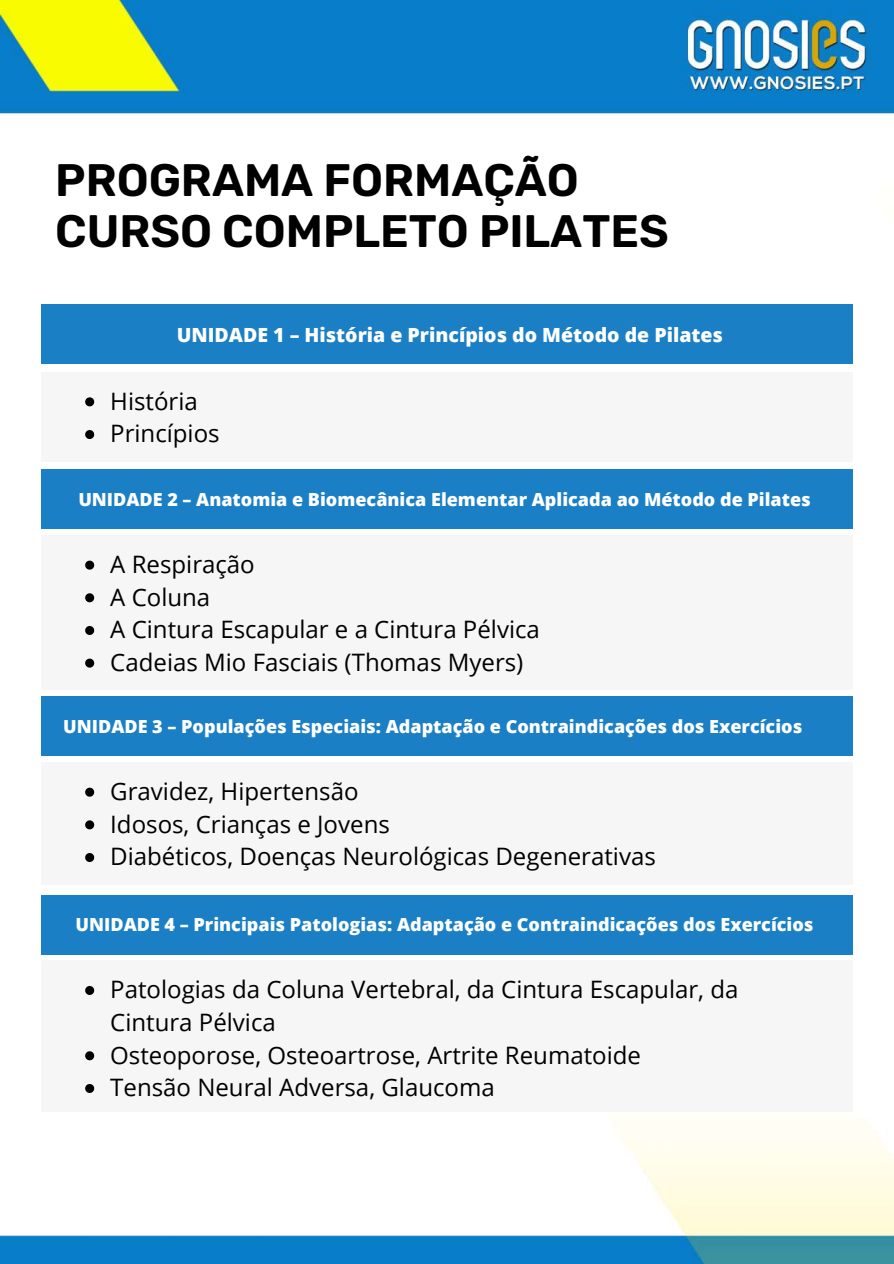
<style>
.page{position:relative;width:894px;height:1264px;background:#fff}
.page>*{position:absolute;margin:0;border:0;box-sizing:border-box;transform-origin:0 0}
.t1{font:600 45.45px/51.8px "Rubik";color:#000}
.t2{font:24px/32.7px "Open Sans";color:#000}
.t3{font:800 19.5px "Open Sans";color:#fff}
.t4{font:800 18px "Open Sans";color:#fff}
.s1{font-weight:400;color:#fff}
</style>
<div class="page">
<img style="left:0;top:0;width:893px;height:1263px">
<div style="left:42px;top:372px;width:810px;height:89px;background:#f6f6f6"></div>
<svg style="left:85px;top:397px;width:9px;height:9px"></svg>
<svg style="left:85px;top:430px;width:9px;height:9px"></svg>
<div style="left:42px;top:469px;width:810px;height:60px;background:#1a7fc5"></div>
<div style="left:42px;top:535px;width:811px;height:154px;background:#f6f6f6"></div>
<svg style="left:85px;top:560px;width:9px;height:9px"></svg>
<svg style="left:85px;top:593px;width:9px;height:9px"></svg>
<svg style="left:85px;top:626px;width:9px;height:9px"></svg>
<svg style="left:85px;top:658px;width:9px;height:9px"></svg>
<div style="left:42px;top:304px;width:810px;height:59px;background:#1a7fc5"></div>
<div style="left:42px;top:696px;width:810px;height:60px;background:#1a7fc5"></div>
<div style="left:42px;top:762px;width:810px;height:122px;background:#f6f6f6"></div>
<svg style="left:85px;top:787px;width:9px;height:9px"></svg>
<svg style="left:85px;top:820px;width:9px;height:9px"></svg>
<svg style="left:85px;top:853px;width:9px;height:9px"></svg>
<div style="left:42px;top:895px;width:810px;height:59px;background:#1a7fc5"></div>
<div style="left:42px;top:960px;width:810px;height:151px;background:#f6f6f6"></div>
<svg style="left:85px;top:986px;width:9px;height:8px"></svg>
<svg style="left:85px;top:1051px;width:9px;height:9px"></svg>
<svg style="left:85px;top:1084px;width:9px;height:8px"></svg>
<h1 class="t1" style="left:55px;top:154px;width:741px">PROGRAMA FORMAÇÃO<br>CURSO COMPLETO PILATES<span class="s1">ORK E</span></h1>
<p class="t3" style="left:177px;top:321px;width:547px">UNIDADE 1 – História e Princípios do Método de Pilates</p>
<p class="t2" style="left:110px;top:384px;width:111px">História<br>Princípios</p>
<p class="t4" style="left:78px;top:487px;width:733px">UNIDADE 2 – Anatomia e Biomecânica Elementar Aplicada ao Método de Pilates</p>
<p class="t2" style="left:110px;top:547px;width:431px">A Respiração<br>A Coluna<br>A Cintura Escapular e a Cintura Pélvica<br>Cadeias Mio Fasciais (Thomas Myers)</p>
<p class="t4" style="left:63px;top:713px;width:740px">UNIDADE 3 – Populações Especiais: Adaptação e Contraindicações dos Exercícios</p>
<p class="t2" style="left:110px;top:774px;width:547px">Gravidez, Hipertensão<br>Idosos, Crianças e Jovens<br>Diabéticos, Doenças Neurológicas Degenerativas</p>
<p class="t4" style="left:76px;top:912px;width:739px">UNIDADE 4 – Principais Patologias: Adaptação e Contraindicações dos Exercícios</p>
<p class="t2" style="left:110px;top:972px;width:629px">Patologias da Coluna Vertebral, da Cintura Escapular, da Cintura Pélvica<br>Osteoporose, Osteoartrose, Artrite Reumatoide<br>Tensão Neural Adversa, Glaucoma</p>
</div>
